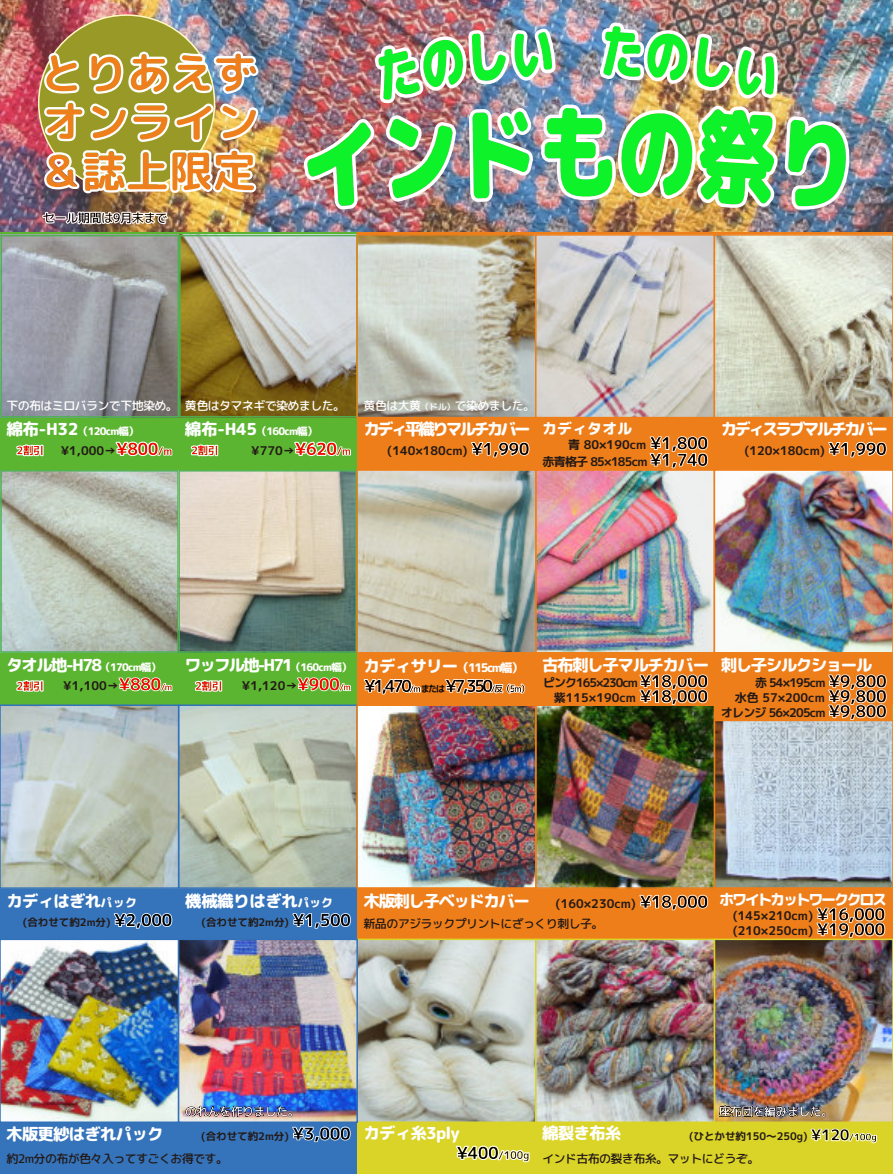
<style>
.page{position:relative;width:893px;height:1174px;background:#fff}
.page>*{position:absolute;margin:0;border:0;box-sizing:border-box;transform-origin:0 0}
.t1{font:700 43.35px "Rounded Mplus 1 c";color:#ef7f1c}
.t2{font:800 16.5px "Rounded Mplus 1 c";letter-spacing:-.09em;color:#fff}
.t3{font:800 16.5px "Rounded Mplus 1 c";letter-spacing:-.17em;color:#fff}
.t4{font:700 16.5px "Mplus 1 p";letter-spacing:-.145em;color:#050201}
.t5{font:800 16.5px "Rounded Mplus 1 c";letter-spacing:-.05em;color:#fff}
.t6{font:800 16.5px "Rounded Mplus 1 c";letter-spacing:-.12em;color:#fff}
.t7{font:800 16.5px "Rounded Mplus 1 c";letter-spacing:-.025em;color:#fff}
.t8{font:800 15px "Rounded Mplus 1 c";letter-spacing:-.15em;color:#fff}
.t9{font:700 12px/15px "Mplus 1 p";color:#231916}
.t10{font:700 12px/15px "Mplus 1 p";letter-spacing:-.065em;color:#231916;text-align:right}
.t11{font:500 12px "Rounded Mplus 1 c";letter-spacing:-.05em;color:#fff}
.t12{font:500 12px "Rounded Mplus 1 c";letter-spacing:-.05em;color:#231916}
.t13{font:700 12px/15px "Mplus 1 p";letter-spacing:-.085em;color:#231916;text-align:right}
.t14{font:800 12px "Rounded Mplus 1 c";letter-spacing:-.125em;color:#fff}
.t15{font:500 12px "Mplus 1 p";letter-spacing:-.025em;color:#050201}
.t16{font:700 10.5px "Mplus 1 p";color:#231916}
.t17{font:800 10.5px "Rounded Mplus 1 c";letter-spacing:-.08em;color:#fff}
.t18{font:700 10.5px "Mplus 1 p";letter-spacing:-.025em;color:#f00}
.s1{font-size:9px}
.s2{font-size:16.5px}
.s3{font-size:16.5px;color:#f00}
.s4{font-size:10.5px;color:#f00}
.s5{font-size:16.5px;color:#050201}
.s6{font-size:10.5px}
.s7{font-size:9px;color:#f00}
.s8{font-size:12px}
.s9{font-size:15px;color:#050201}
.s10{font-size:9px;color:#050201}
</style>
<div class="page">
<div style="left:0;top:232px;width:357px;height:473px;background:#5cb531"></div>
<div style="left:357px;top:232px;width:536px;height:707px;background:#ee7e19"></div>
<hr style="left:892px;top:0;width:1px;height:469px;background:#8b40bf">
<hr style="left:892px;top:470px;width:1px;height:704px;background:#cc9f33">
<div style="left:357px;top:941px;width:536px;height:233px;background:#dad328"></div>
<div style="left:0;top:705px;width:357px;height:469px;background:#3573ba"></div>
<img style="left:0;top:0;width:893px;height:232px">
<div style="left:38px;top:14px;width:177px;height:178px;background:#999928;border:2px solid #fffac4;border-radius:50%"></div>
<img style="left:785px;top:116px;width:65px;height:94px">
<img style="left:304px;top:22px;width:474px;height:188px">
<img style="left:44px;top:148px;width:212px;height:45px">
<svg style="left:44px;top:101px;width:170px;height:41px"></svg>
<svg style="left:220px;top:103px;width:38px;height:38px"></svg>
<svg style="left:44px;top:53px;width:35px;height:40px"></svg>
<img style="left:89px;top:51px;width:170px;height:43px">
<img style="left:42px;top:211px;width:126px;height:13px">
<img style="left:3px;top:941px;width:887px;height:179px">
<img style="left:359px;top:237px;width:531px;height:178px">
<svg style="left:892px;top:0;width:1px;height:183px"></svg>
<div style="left:356px;top:938px;width:180px;height:185px;border:2px solid #dad328"></div>
<div style="left:714px;top:938px;width:179px;height:185px;border:2px solid #dad328"></div>
<div style="left:535px;top:938px;width:180px;height:185px;border:2px solid #dad328"></div>
<img style="left:3px;top:707px;width:709px;height:179px">
<div style="left:178px;top:704px;width:180px;height:185px;border:2px solid #3372b9"></div>
<div style="left:0;top:938px;width:179px;height:185px;border:2px solid #3372b9"></div>
<div style="left:0;top:704px;width:179px;height:185px;border:2px solid #3372b9"></div>
<div style="left:178px;top:938px;width:180px;height:185px;border:2px solid #3372b9"></div>
<svg style="left:1px;top:235px;width:355px;height:182px;background:#9f9d8f"></svg>
<img style="left:359px;top:472px;width:531px;height:178px">
<svg style="left:0;top:470px;width:356px;height:183px;background:#b3b8a8"></svg>
<img style="left:717px;top:722px;width:111px;height:163px">
<div style="left:714px;top:719px;width:179px;height:169px;border:2px solid #ee7e19"></div>
<div style="left:535px;top:469px;width:180px;height:184px;border:2px solid #ee7e19"></div>
<div style="left:356px;top:234px;width:180px;height:184px;border:2px solid #ee7e19"></div>
<div style="left:535px;top:704px;width:180px;height:185px;border:2px solid #ee7e19"></div>
<div style="left:714px;top:469px;width:179px;height:184px;border:2px solid #ee7e19"></div>
<div style="left:356px;top:704px;width:180px;height:184px;border:2px solid #ee7e19"></div>
<div style="left:535px;top:234px;width:180px;height:184px;border:2px solid #ee7e19"></div>
<div style="left:356px;top:469px;width:180px;height:184px;border:2px solid #ee7e19"></div>
<div style="left:714px;top:234px;width:179px;height:184px;border:2px solid #ee7e19"></div>
<svg style="left:292px;top:1126px;width:59px;height:16px"></svg>
<svg style="left:114px;top:913px;width:58px;height:15px"></svg>
<svg style="left:118px;top:677px;width:54px;height:14px"></svg>
<svg style="left:116px;top:441px;width:56px;height:15px"></svg>
<svg style="left:294px;top:441px;width:57px;height:15px"></svg>
<svg style="left:364px;top:679px;width:57px;height:15px"></svg>
<svg style="left:445px;top:679px;width:80px;height:15px"></svg>
<svg style="left:297px;top:677px;width:54px;height:14px"></svg>
<svg style="left:639px;top:674px;width:69px;height:31px"></svg>
<svg style="left:828px;top:674px;width:65px;height:215px;background:#c1b8b0"></svg>
<svg style="left:292px;top:913px;width:59px;height:15px"></svg>
<svg style="left:639px;top:894px;width:69px;height:16px"></svg>
<svg style="left:471px;top:442px;width:58px;height:15px"></svg>
<svg style="left:828px;top:442px;width:59px;height:15px"></svg>
<svg style="left:816px;top:907px;width:69px;height:31px"></svg>
<svg style="left:650px;top:436px;width:58px;height:32px"></svg>
<svg style="left:456px;top:1145px;width:74px;height:17px"></svg>
<svg style="left:810px;top:1128px;width:67px;height:15px"></svg>
<svg style="left:185px;top:1105px;width:107px;height:12px"></svg>
<svg style="left:719px;top:1105px;width:107px;height:12px"></svg>
<svg style="left:191px;top:444px;width:27px;height:12px"></svg>
<svg style="left:16px;top:444px;width:28px;height:12px"></svg>
<svg style="left:16px;top:680px;width:28px;height:11px"></svg>
<svg style="left:195px;top:680px;width:27px;height:11px"></svg>
<h1 class="t1" style="left:40px;top:52px;width:218px">とりあえず</h1>
<h1 class="t1" style="left:42px;top:100px;width:218px">オンライン</h1>
<h1 class="t1" style="left:39px;top:149px;width:218px">＆誌上限定</h1>
<p class="t15" style="left:43px;top:212px;width:126px">セール期間は9月末まで</p>
<p class="t11" style="left:6px;top:400px;width:173px">下の布はミロバランで下地染め。</p>
<p class="t11" style="left:185px;top:400px;width:162px">黄色はタマネギで染めました。</p>
<p class="t11" style="left:364px;top:400px;width:173px">黄色は大黄<span class="s1">（ドル）</span>で染めました。</p>
<p class="t17" style="left:6px;top:426px;width:134px"><span class="s2">綿布-H32</span>（120cm幅）</p>
<p class="t9" style="left:61px;top:443px;width:113px">¥1,000→<span class="s3">¥800</span><span class="s4">/m</span></p>
<p class="t17" style="left:185px;top:426px;width:134px"><span class="s2">綿布-H45</span>（160cm幅）</p>
<p class="t9" style="left:251px;top:443px;width:101px">¥770→<span class="s3">¥620</span><span class="s4">/m</span></p>
<p class="t18" style="left:17px;top:445px;width:29px">2割引</p>
<p class="t18" style="left:191px;top:445px;width:29px">2割引</p>
<h2 class="t3" style="left:364px;top:421px;width:169px">カディ平織りマルチカバー</h2>
<p class="t9" style="left:387px;top:443px;width:144px">(140×180cm) <span class="s5">¥1,990</span></p>
<p class="t8" style="left:542px;top:421px;width:92px">カディタオル</p>
<p class="t10" style="left:542px;top:436px;width:167px;line-height:16.5px">青 80×190cm <span class="s5">¥1,800<br></span>赤青格子 85×185cm <span class="s5">¥1,740</span></p>
<h2 class="t3" style="left:721px;top:421px;width:169px">カディスラブマルチカバー</h2>
<p class="t9" style="left:744px;top:443px;width:144px">(120×180cm) <span class="s5">¥1,990</span></p>
<h2 class="t2" style="left:6px;top:656px;width:156px">タオル地-H78<span class="s6">（170cm幅）</span></h2>
<p class="t9" style="left:63px;top:678px;width:110px">¥1,100→<span class="s3">¥880</span><span class="s7">/m</span></p>
<h2 class="t6" style="left:185px;top:656px;width:168px">ワッフル地-H71<span class="s6">（160cm幅）</span></h2>
<p class="t9" style="left:242px;top:678px;width:110px">¥1,120→<span class="s3">¥900</span><span class="s7">/m</span></p>
<p class="t18" style="left:17px;top:680px;width:29px">2割引</p>
<p class="t18" style="left:195px;top:680px;width:29px">2割引</p>
<p class="t14" style="left:364px;top:662px;width:161px"><span class="s2">カディサリー</span>（115cm幅）</p>
<h2 class="t4" style="left:364px;top:677px;width:167px">¥1,470<span class="s1">/m または</span> ¥7,350<span class="s1">/反（5m）</span></h2>
<h2 class="t2" style="left:542px;top:656px;width:168px">古布刺し子マルチカバー</h2>
<p class="t13" style="left:543px;top:675px;width:166px">ピンク165×230cm <span class="s5">¥18,000</span>紫115×190cm <span class="s5">¥18,000</span></p>
<h2 class="t2" style="left:721px;top:656px;width:153px">刺し子シルクショール</h2>
<p class="t10" style="left:721px;top:675px;width:167px">赤 54×195cm <span class="s5">¥9,800<br></span>水色 57×200cm <span class="s5">¥9,800</span>オレンジ 56×205cm <span class="s5">¥9,800</span></p>
<h2 class="t2" style="left:6px;top:892px;width:132px">カディはぎれ<span class="s8">パック</span></h2>
<p class="t16" style="left:23px;top:917px;width:151px">(合わせて約2m分) <span class="s5">¥2,000</span></p>
<h2 class="t7" style="left:185px;top:892px;width:150px">機械織りはぎれ<span class="s8">パック</span></h2>
<p class="t16" style="left:202px;top:917px;width:151px">(合わせて約2m分) <span class="s5">¥1,500</span></p>
<h2 class="t2" style="left:364px;top:892px;width:168px">木版刺し子ベッドカバー</h2>
<p class="t9" style="left:556px;top:896px;width:154px">(160×230cm) <span class="s5">¥18,000</span></p>
<p class="t12" style="left:364px;top:917px;width:241px">新品のアジラックプリントにざっくり刺し子。</p>
<p class="t8" style="left:719px;top:892px;width:169px">ホワイトカットワーククロス</p>
<p class="t9" style="left:733px;top:908px;width:154px">(145×210cm) <span class="s5">¥16,000 </span>(210×250cm) <span class="s5">¥19,000</span></p>
<p class="t11" style="left:185px;top:1105px;width:116px">のれんを作りました。</p>
<p class="t11" style="left:719px;top:1105px;width:116px">座布団を編みました。</p>
<h2 class="t5" style="left:364px;top:1125px;width:98px">カディ糸3ply</h2>
<p class="t16" style="left:457px;top:1149px;width:74px"><span class="s5">¥400</span>/100g</p>
<h2 class="t2" style="left:542px;top:1125px;width:81px">綿裂き布糸</h2>
<p class="t16" style="left:689px;top:1131px;width:189px">(ひとかせ約150～250g) <span class="s9">¥120</span><span class="s10">/100g</span></p>
<h2 class="t5" style="left:6px;top:1125px;width:159px">木版更紗はぎれパック</h2>
<p class="t16" style="left:201px;top:1130px;width:151px">(合わせて約2m分) <span class="s5">¥3,000</span></p>
<p class="t12" style="left:6px;top:1152px;width:223px">約2m分の布が色々入ってすごくお得です。</p>
<p class="t12" style="left:542px;top:1152px;width:219px">インド古布の裂き布糸。マットにどうぞ。</p>
</div>
